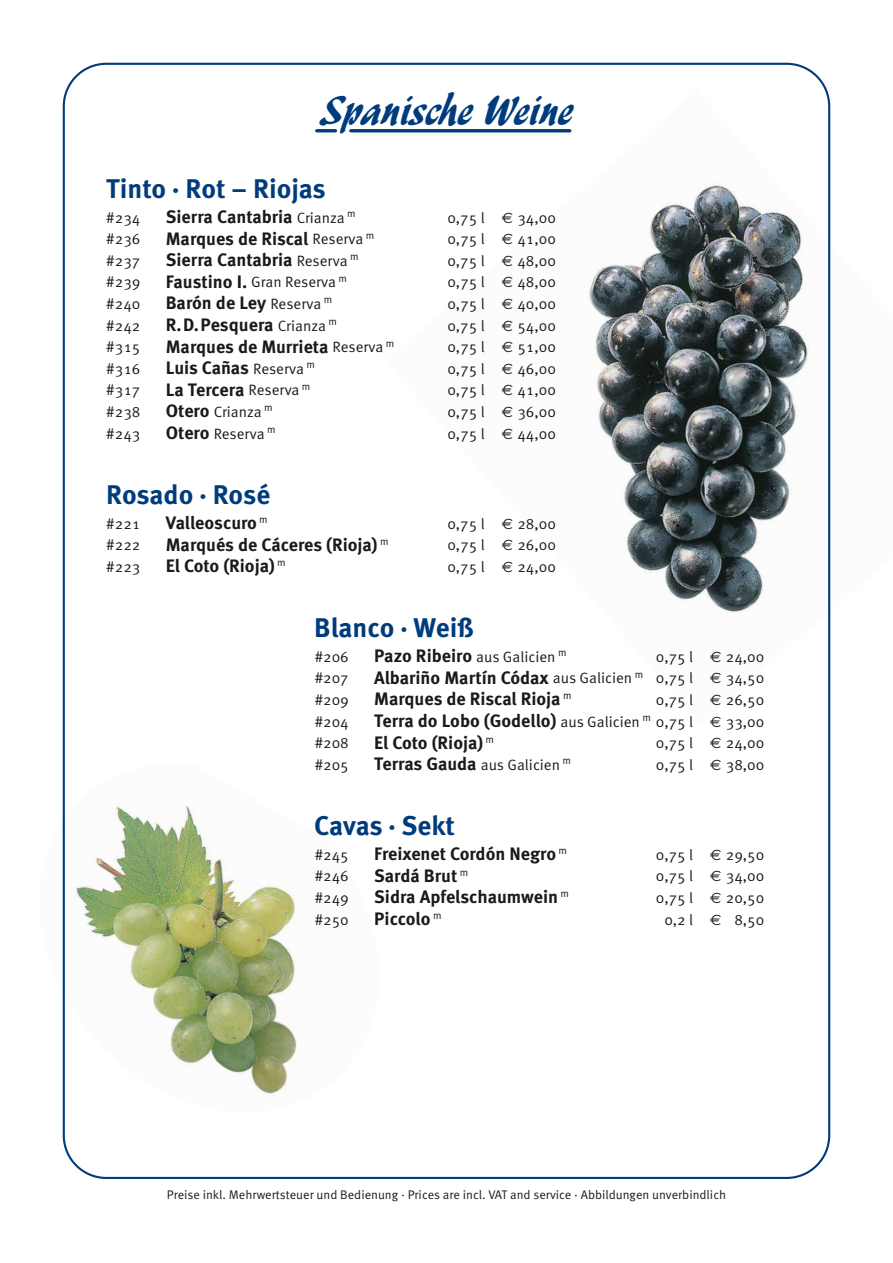
<style>
.page{position:relative;width:893px;height:1263px;background:#fff}
.page>*{position:absolute;margin:0;border:0;box-sizing:border-box;transform-origin:0 0}
.t1{font:700 39px "Sayer Esprit BQ";color:#003c7c}
.t2{font:700 27px "Meta OT";color:#003c7c}
.t3{font:700 18px "Meta OT";color:#1a1a18}
.t4{font:15px "Meta OT Norm";color:#1a1a18}
.t5{font:12.45px "Meta OT Norm";color:#1a1a18}
.s1{font-family:"Meta OT Norm";font-weight:400;font-size:15px}
.s2{font-family:"Euro Sans Std"}
.s3{font-family:"Meta OT";font-weight:700;font-size:18px}
</style>
<div class="page">
<img style="left:385px;top:90px;width:446px;height:634px">
<img style="left:62px;top:764px;width:236px;height:372px">
<hr style="left:317px;top:129px;width:18px;height:3px;background:#003c7c">
<hr style="left:351px;top:129px;width:219px;height:3px;background:#003c7c">
<h1 class="t1" style="left:320px;top:88px;width:254px">Spanische Weine</h1>
<h2 class="t2" style="left:106px;top:171px;width:221px">Tinto · Rot – Riojas</h2>
<p class="t4" style="left:106px;top:208px;width:36px">#234</p>
<p class="t3" style="left:166px;top:205px;width:191px">Sierra Cantabria <span class="s1">Crianza</span> <sup>m</sup></p>
<p class="t4" style="left:447px;top:208px;width:110px">0,75 l <span class="s2">€</span> 34,00</p>
<p class="t4" style="left:106px;top:230px;width:36px">#236</p>
<p class="t3" style="left:166px;top:227px;width:210px">Marques de Riscal <span class="s1">Reserva</span> <sup>m</sup></p>
<p class="t4" style="left:447px;top:230px;width:110px">0,75 l <span class="s2">€</span> 41,00</p>
<p class="t4" style="left:106px;top:252px;width:36px">#237</p>
<p class="t3" style="left:166px;top:248px;width:194px">Sierra Cantabria <span class="s1">Reserva</span> <sup>m</sup></p>
<p class="t4" style="left:447px;top:252px;width:110px">0,75 l <span class="s2">€</span> 48,00</p>
<p class="t4" style="left:106px;top:273px;width:36px">#239</p>
<p class="t4" style="left:166px;top:273px;width:183px"><span class="s3">Faustino I.</span> Gran Reserva <sup>m</sup></p>
<p class="t4" style="left:447px;top:273px;width:110px">0,75 l <span class="s2">€</span> 48,00</p>
<p class="t4" style="left:106px;top:295px;width:36px">#240</p>
<p class="t3" style="left:166px;top:292px;width:168px">Barón de Ley <span class="s1">Reserva</span> <sup>m</sup></p>
<p class="t4" style="left:447px;top:295px;width:110px">0,75 l <span class="s2">€</span> 40,00</p>
<p class="t4" style="left:106px;top:316px;width:36px">#242</p>
<p class="t3" style="left:166px;top:313px;width:173px">R. D. Pesquera <span class="s1">Crianza</span> <sup>m</sup></p>
<p class="t4" style="left:447px;top:316px;width:110px">0,75 l <span class="s2">€</span> 54,00</p>
<p class="t4" style="left:106px;top:338px;width:36px">#315</p>
<p class="t3" style="left:166px;top:335px;width:230px">Marques de Murrieta <span class="s1">Reserva</span> <sup>m</sup></p>
<p class="t4" style="left:447px;top:338px;width:110px">0,75 l <span class="s2">€</span> 51,00</p>
<p class="t4" style="left:106px;top:360px;width:36px">#316</p>
<p class="t3" style="left:166px;top:356px;width:151px">Luis Cañas <span class="s1">Reserva</span> <sup>m</sup></p>
<p class="t4" style="left:447px;top:360px;width:110px">0,75 l <span class="s2">€</span> 46,00</p>
<p class="t4" style="left:106px;top:381px;width:36px">#317</p>
<p class="t3" style="left:166px;top:378px;width:146px">La Tercera <span class="s1">Reserva</span> <sup>m</sup></p>
<p class="t4" style="left:447px;top:381px;width:110px">0,75 l <span class="s2">€</span> 41,00</p>
<p class="t4" style="left:106px;top:403px;width:36px">#238</p>
<p class="t4" style="left:166px;top:403px;width:108px"><span class="s3">Otero</span> Crianza <sup>m</sup></p>
<p class="t4" style="left:447px;top:403px;width:110px">0,75 l <span class="s2">€</span> 36,00</p>
<p class="t4" style="left:106px;top:424px;width:36px">#243</p>
<p class="t4" style="left:166px;top:424px;width:111px"><span class="s3">Otero</span> Reserva <sup>m</sup></p>
<p class="t4" style="left:447px;top:424px;width:110px">0,75 l <span class="s2">€</span> 44,00</p>
<h2 class="t2" style="left:106px;top:477px;width:165px">Rosado · Rosé</h2>
<p class="t4" style="left:106px;top:514px;width:36px">#221</p>
<p class="t3" style="left:166px;top:511px;width:103px">Valleoscuro <sup>m</sup></p>
<p class="t4" style="left:447px;top:514px;width:110px">0,75 l <span class="s2">€</span> 28,00</p>
<p class="t4" style="left:106px;top:536px;width:36px">#222</p>
<p class="t3" style="left:166px;top:533px;width:224px">Marqués de Cáceres (Rioja) <sup>m</sup></p>
<p class="t4" style="left:447px;top:536px;width:110px">0,75 l <span class="s2">€</span> 26,00</p>
<p class="t4" style="left:106px;top:558px;width:36px">#223</p>
<p class="t3" style="left:166px;top:554px;width:121px">El Coto (Rioja) <sup>m</sup></p>
<p class="t4" style="left:447px;top:558px;width:110px">0,75 l <span class="s2">€</span> 24,00</p>
<h2 class="t2" style="left:314px;top:610px;width:161px">Blanco · Weiß</h2>
<p class="t4" style="left:315px;top:648px;width:36px">#206</p>
<p class="t3" style="left:374px;top:644px;width:194px">Pazo Ribeiro <span class="s1">aus Galicien</span> <sup>m</sup></p>
<p class="t4" style="left:656px;top:648px;width:110px">0,75 l <span class="s2">€</span> 24,00</p>
<p class="t4" style="left:315px;top:669px;width:36px">#207</p>
<p class="t4" style="left:374px;top:669px;width:392px"><span class="s3">Albariño Martín Códax</span> aus Galicien <sup>m</sup> 0,75 l <span class="s2">€</span> 34,50</p>
<p class="t4" style="left:315px;top:691px;width:36px">#209</p>
<p class="t3" style="left:374px;top:688px;width:199px">Marques de Riscal Rioja <sup>m</sup></p>
<p class="t4" style="left:656px;top:691px;width:110px">0,75 l <span class="s2">€</span> 26,50</p>
<p class="t4" style="left:315px;top:712px;width:36px">#204</p>
<p class="t4" style="left:374px;top:712px;width:392px"><span class="s3">Terra do Lobo (Godello)</span> aus Galicien <sup>m</sup> 0,75 l <span class="s2">€</span> 33,00</p>
<p class="t4" style="left:315px;top:734px;width:36px">#208</p>
<p class="t3" style="left:374px;top:731px;width:121px">El Coto (Rioja) <sup>m</sup></p>
<p class="t4" style="left:656px;top:734px;width:110px">0,75 l <span class="s2">€</span> 24,00</p>
<p class="t4" style="left:315px;top:756px;width:36px">#205</p>
<p class="t3" style="left:374px;top:752px;width:198px">Terras Gauda <span class="s1">aus Galicien</span> <sup>m</sup></p>
<p class="t4" style="left:656px;top:756px;width:110px">0,75 l <span class="s2">€</span> 38,00</p>
<h2 class="t2" style="left:314px;top:808px;width:142px">Cavas · Sekt</h2>
<p class="t4" style="left:315px;top:846px;width:36px">#245</p>
<p class="t3" style="left:374px;top:842px;width:194px">Freixenet Cordón Negro <sup>m</sup></p>
<p class="t4" style="left:656px;top:846px;width:110px">0,75 l <span class="s2">€</span> 29,50</p>
<p class="t4" style="left:315px;top:867px;width:36px">#246</p>
<p class="t3" style="left:374px;top:864px;width:96px">Sardá Brut <sup>m</sup></p>
<p class="t4" style="left:656px;top:867px;width:110px">0,75 l <span class="s2">€</span> 34,00</p>
<p class="t4" style="left:315px;top:889px;width:36px">#249</p>
<p class="t3" style="left:374px;top:886px;width:196px">Sidra Apfelschaumwein <sup>m</sup></p>
<p class="t4" style="left:656px;top:889px;width:110px">0,75 l <span class="s2">€</span> 20,50</p>
<p class="t4" style="left:315px;top:910px;width:36px">#250</p>
<p class="t3" style="left:374px;top:907px;width:69px">Piccolo <sup>m</sup></p>
<p class="t4" style="left:664px;top:910px;width:101px">0,2 l <span class="s2">€</span> 8,50</p>
<p class="t5" style="left:167px;top:1187px;width:561px">Preise inkl. Mehrwertsteuer und Bedienung · Prices are incl. VAT and service · Abbildungen unverbindlich</p>
</div>
